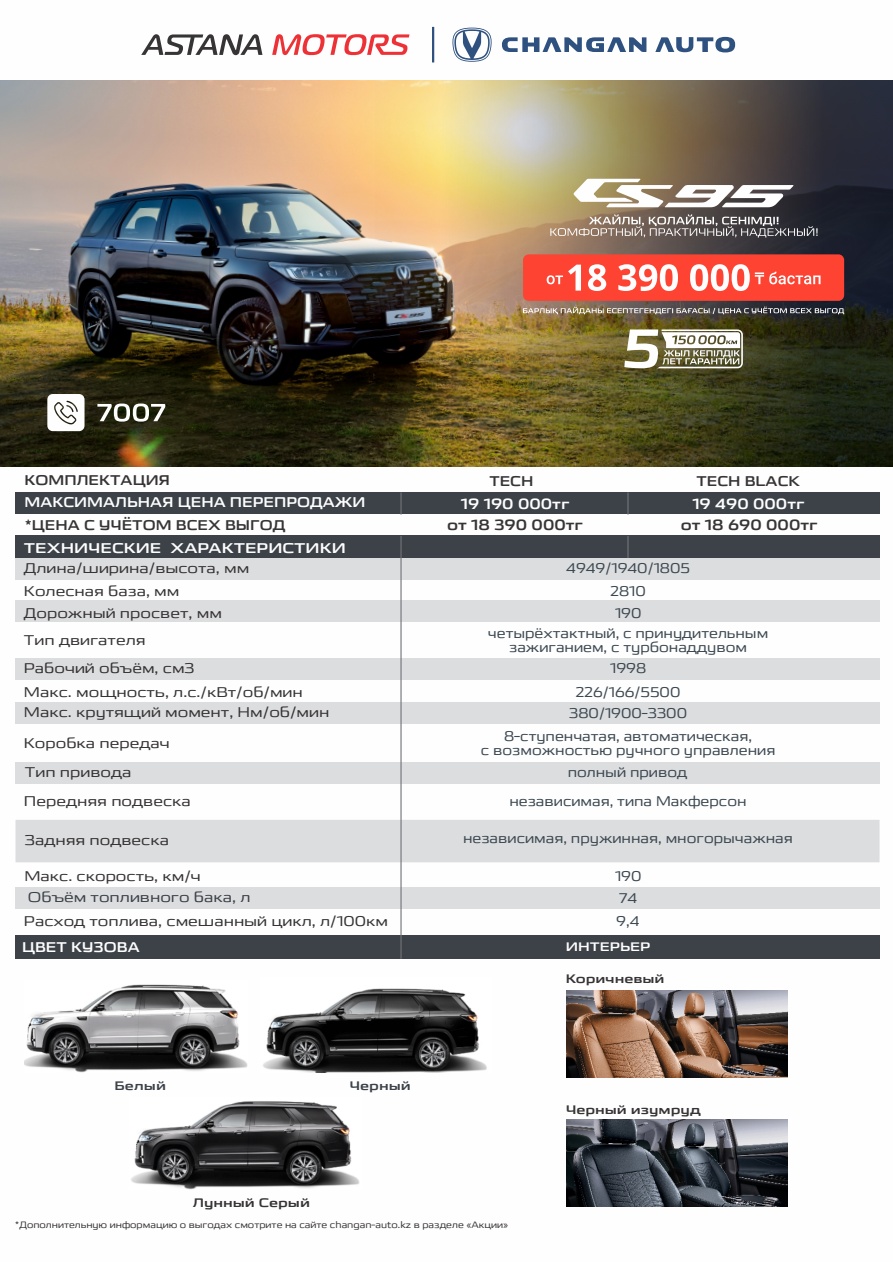
<style>
.page{position:relative;width:893px;height:1263px;background:#fff}
.page>*{position:absolute;margin:0;border:0;box-sizing:border-box;transform-origin:0 0}
.t1{font:700 15px "changanunitype";color:#373435}
.t2{font:700 15px "changanunitypekz";color:#373435}
.t3{font:700 15px "changanunitypekz";color:#fefefe}
.t4{font:700 15px "changanunitype";color:#fefefe}
.t5{font:14.25px/27.9px "changanunitype";color:#373435;scale:1.09 1}
.t6{font:14.25px/13.8px "changanunitypekz";color:#3d4952;text-align:center}
.t7{font:14.25px "changanunitype";color:#3d4952}
.t8{font:700 14.25px "changanunitype";color:#373435}
.t9{font:700 14.25px "changanunitype";color:#fefefe}
.t10{font:700 14.25px "changanunitype";color:#fefefe;scale:1.09 1}
.t11{font:14.25px "changanunitype";color:#3d4249;scale:1.09 1}
.t12{font:700 12.45px "changanunitype";color:#373435;scale:1.09 1}
.t13{font:700 12.45px "changanunitype";color:#3d4249;scale:1.09 1}
.t14{font:700 12.45px "changanunitype";color:#fefefe;scale:1.09 1}
.t15{font:9.3px "changanunitypekz";color:#373435}
.s1{font-family:"changanunitypekz"}
.s2{font-family:"changanunitype"}
</style>
<div class="page">
<div style="left:16px;top:492px;width:863px;height:23px;background:#3d4249"></div>
<div style="left:16px;top:935px;width:863px;height:23px;background:#3d4249"></div>
<div style="left:16px;top:536px;width:863px;height:22px;background:#3d4249"></div>
<div style="left:16px;top:558px;width:863px;height:21px;background:#dcdddf"></div>
<div style="left:16px;top:601px;width:863px;height:21px;background:#dcdddf"></div>
<div style="left:16px;top:658px;width:863px;height:22px;background:#dcdddf"></div>
<div style="left:16px;top:703px;width:863px;height:21px;background:#dcdddf"></div>
<div style="left:16px;top:820px;width:863px;height:42px;background:#dcdddf"></div>
<div style="left:16px;top:887px;width:863px;height:22px;background:#dcdddf"></div>
<div style="left:16px;top:763px;width:863px;height:21px;background:#dcdddf"></div>
<svg style="left:452px;top:28px;width:40px;height:34px"></svg>
<svg style="left:502px;top:37px;width:144px;height:15px"></svg>
<svg style="left:655px;top:37px;width:80px;height:15px"></svg>
<svg style="left:141px;top:34px;width:121px;height:21px"></svg>
<svg style="left:272px;top:34px;width:137px;height:21px"></svg>
<hr style="left:432px;top:27px;width:2px;height:35px;background:#2e5180">
<img style="left:0;top:81px;width:375px;height:385px">
<img style="left:375px;top:81px;width:518px;height:385px">
<img style="left:131px;top:1101px;width:229px;height:89px">
<img style="left:24px;top:984px;width:224px;height:88px">
<img style="left:263px;top:988px;width:224px;height:84px">
<img style="left:567px;top:990px;width:221px;height:87px">
<img style="left:567px;top:1119px;width:221px;height:88px">
<svg style="left:47px;top:394px;width:38px;height:37px"></svg>
<svg style="left:97px;top:403px;width:68px;height:19px"></svg>
<hr style="left:400px;top:492px;width:2px;height:23px;background:#727376">
<svg style="left:627px;top:492px;width:1px;height:23px"></svg>
<svg style="left:627px;top:536px;width:1px;height:22px"></svg>
<hr style="left:400px;top:536px;width:2px;height:26px;background:#727376">
<hr style="left:400px;top:562px;width:2px;height:27px;background:#727376">
<hr style="left:400px;top:589px;width:2px;height:27px;background:#727376">
<hr style="left:400px;top:616px;width:2px;height:26px;background:#727376">
<hr style="left:400px;top:642px;width:2px;height:27px;background:#727376">
<hr style="left:400px;top:669px;width:2px;height:26px;background:#727376">
<hr style="left:400px;top:695px;width:2px;height:27px;background:#727376">
<hr style="left:400px;top:722px;width:2px;height:51px;background:#727376">
<hr style="left:400px;top:773px;width:2px;height:26px;background:#727376">
<hr style="left:400px;top:799px;width:2px;height:27px;background:#727376">
<hr style="left:400px;top:826px;width:2px;height:26px;background:#727376">
<hr style="left:400px;top:852px;width:2px;height:27px;background:#727376">
<hr style="left:400px;top:879px;width:2px;height:27px;background:#727376">
<hr style="left:400px;top:906px;width:2px;height:26px;background:#727376">
<hr style="left:400px;top:932px;width:2px;height:27px;background:#727376">
<div style="left:523px;top:254px;width:321px;height:47px;background:#fe4332;border-radius:6px"></div>
<svg style="left:523px;top:307px;width:321px;height:7px;background:#837c76"></svg>
<svg style="left:574px;top:179px;width:219px;height:28px"></svg>
<svg style="left:550px;top:214px;width:268px;height:24px;background:#7d726c"></svg>
<svg style="left:547px;top:264px;width:273px;height:27px"></svg>
<svg style="left:624px;top:329px;width:119px;height:39px"></svg>
<p class="t8" style="left:24px;top:473px;width:147px">КОМПЛЕКТАЦИЯ</p>
<p class="t8" style="left:489px;top:474px;width:45px">TECH</p>
<p class="t8" style="left:697px;top:474px;width:105px">TECH BLACK</p>
<p class="t9" style="left:24px;top:495px;width:343px">МАКСИМАЛЬНАЯ ЦЕНА ПЕРЕПРОДАЖИ</p>
<p class="t3" style="left:461px;top:496px;width:110px">19 190 000тг</p>
<p class="t4" style="left:692px;top:496px;width:114px">19 490 000тг</p>
<p class="t8" style="left:25px;top:518px;width:262px">*ЦЕНА С УЧЁТОМ ВСЕХ ВЫГОД</p>
<p class="t1" style="left:447px;top:518px;width:138px"><span class="s1">от</span> 18 390 000тг</p>
<p class="t2" style="left:681px;top:518px;width:139px"><span class="s2">от</span> 18 690 000<span class="s2">тг</span></p>
<p class="t10" style="left:24px;top:541px;width:297px">ТЕХНИЧЕСКИЕ ХАРАКТЕРИСТИКИ</p>
<p class="t5" style="left:24px;top:554px;width:208px">Длина /ширина /высота, мм</p>
<p class="t7" style="left:566px;top:561px;width:125px">4949/1940/1805</p>
<p class="t5" style="left:24px;top:577px;width:144px">Колесная база, мм</p>
<p class="t7" style="left:610px;top:584px;width:37px">2810</p>
<p class="t5" style="left:24px;top:599px;width:183px">Дорожный просвет, мм</p>
<p class="t7" style="left:615px;top:606px;width:28px">190</p>
<p class="t5" style="left:24px;top:626px;width:158px">Тип двигателя<br>Рабочий объём, см3</p>
<p class="t6" style="left:488px;top:626px;width:282px">четырёхтактный, с принудительным зажиганием, с турбонаддувом</p>
<p class="t7" style="left:610px;top:661px;width:38px">1998</p>
<p class="t5" style="left:24px;top:677px;width:257px">Макс. мощность, л.с./кВт/об/мин</p>
<p class="t7" style="left:576px;top:684px;width:106px">226/166/5500</p>
<p class="t5" style="left:24px;top:698px;width:282px">Макс. крутящий момент, Нм/об/мин</p>
<p class="t7" style="left:569px;top:705px;width:119px">380/1900-3300</p>
<p class="t5" style="left:24px;top:729px;width:135px">Коробка передач</p>
<p class="t6" style="left:481px;top:729px;width:296px">8-ступенчатая, автоматическая,<br>с возможностью ручного управления</p>
<p class="t5" style="left:25px;top:758px;width:99px">Тип привода</p>
<p class="t6" style="left:509px;top:757px;width:239px;line-height:29px">полный привод<br>независимая, типа Макферсон</p>
<p class="t5" style="left:24px;top:787px;width:155px">Передняя подвеска</p>
<p class="t5" style="left:24px;top:826px;width:134px">Задняя подвеска</p>
<p class="t5" style="left:24px;top:862px;width:163px">Макс. скорость, км/ч</p>
<p class="t7" style="left:615px;top:869px;width:28px">190</p>
<p class="t11" style="left:28px;top:890px;width:206px">Объём топливного бака, л</p>
<p class="t7" style="left:619px;top:890px;width:20px">74</p>
<p class="t5" style="left:24px;top:907px;width:336px">Расход топлива, смешанный цикл , л/100км</p>
<p class="t7" style="left:616px;top:913px;width:25px">9,4</p>
<p class="t6" style="left:463px;top:831px;width:331px">независимая, пружинная, многорычажная</p>
<p class="t9" style="left:22px;top:940px;width:119px">ЦВЕТ КУЗОВА</p>
<p class="t13" style="left:115px;top:1079px;width:49px">Белый</p>
<p class="t13" style="left:350px;top:1079px;width:58px">Черный</p>
<p class="t12" style="left:193px;top:1196px;width:109px">Лунный Серый</p>
<p class="t15" style="left:15px;top:1220px;width:495px">*Дополнительную информацию о выгодах смотрите на сайте changan-auto.kz в разделе «Акции»</p>
<p class="t14" style="left:566px;top:941px;width:79px">ИНТЕРЬЕР</p>
<p class="t12" style="left:566px;top:973px;width:92px">Коричневый</p>
<p class="t12" style="left:566px;top:1103px;width:125px">Черный изумруд</p>
</div>
